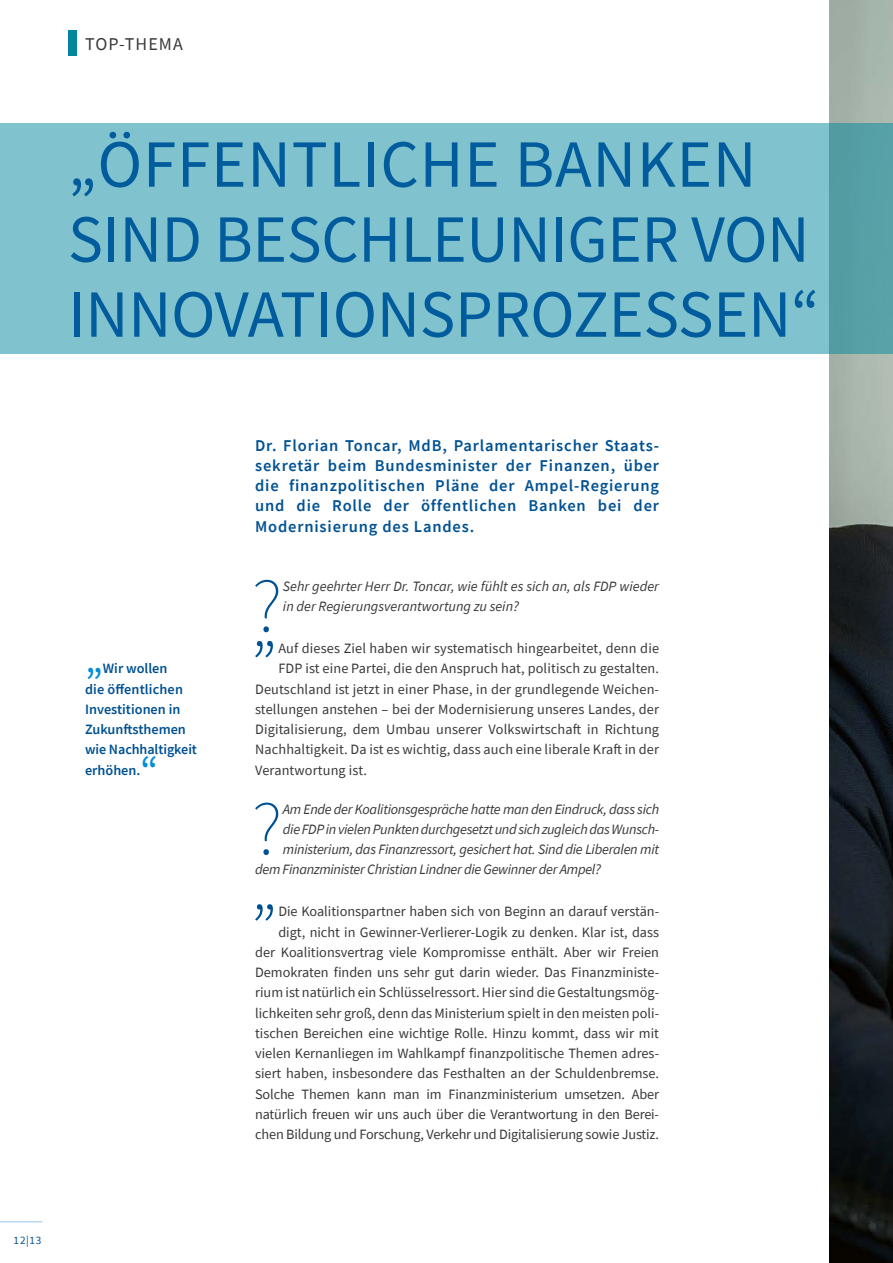
<style>
.page{position:relative;width:893px;height:1263px;background:#fff}
.page>*{position:absolute;margin:0;border:0;box-sizing:border-box;transform-origin:0 0}
.t1{font:200 80.1px "Source Sans Pro";color:#005193}
.t2{font:200 75.6px "Source Sans Pro";color:#005193}
.t3{font:67.5px/75px "Source Sans Pro";letter-spacing:-.005em;color:#005c9c}
.t4{font:42px "Source Sans Pro";color:#008ed4}
.t5{font:18px "Source Sans Pro";letter-spacing:.06em;color:#383937}
.t6{font:600 16.5px/20.2px "Source Sans Pro";letter-spacing:.05em;color:#005193;text-align:justify}
.t7{font:14.25px/20.2px "Source Sans Pro";color:#383937;text-align:right}
.t8{font:italic 14.25px "Source Sans Pro";letter-spacing:-.02em;color:#383937}
.t9{font:italic 14.25px/20.2px "Source Sans Pro";color:#383937}
.t10{font:600 14.25px/20.2px "Source Sans Pro";color:#005193}
.t11{font:11.25px "Source Sans Pro";color:#005193}
</style>
<div class="page">
<img style="left:829px;top:0;width:64px;height:1263px">
<svg style="left:0;top:123px;width:893px;height:231px;background:#7cc0ca"></svg>
<div style="left:68px;top:30px;width:9px;height:25px;background:#00879d"></div>
<hr style="left:0;top:1221px;width:43px;height:1px;background:#b7daf2">
<p class="t5" style="left:85px;top:32px;width:99px">TOP-THEMA</p>
<h3 class="t3" style="left:68px;top:126px;width:753px">„ÖFFENTLICHE BANKEN<br>SIND BESCHLEUNIGER VON<br>INNOVATIONSPROZESSEN“</h3>
<p class="t10" style="left:85px;top:658px;width:114px;text-indent:18px">Wir wollen<br>die öffentlichen<br>Investitionen in<br>Zukunftsthemen wie Nachhaltigkeit erhöhen.</p>
<h3 class="t4" style="left:85px;top:633px;width:19px">„</h3>
<h3 class="t4" style="left:140px;top:744px;width:19px">“</h3>
<p class="t11" style="left:14px;top:1233px;width:29px">12|13</p>
<p class="t6" style="left:255px;top:435px;width:405px">Dr. Florian Toncar, MdB, Parlamentarischer Staats&shy;sekretär beim Bundesminister der Finanzen, über die finanzpolitischen Pläne der Ampel-Regierung und die Rolle der öffentlichen Banken bei der Modernisierung des Landes.</p>
<h2 class="t2" style="left:252px;top:561px;width:31px">?</h2>
<p class="t9" style="left:283px;top:576px;width:378px">Sehr geehrter Herr Dr. Toncar, wie fühlt es sich an, als FDP wieder in der Regierungsverantwortung zu sein?</p>
<h1 class="t1" style="left:251px;top:572px;width:28px">„</h1>
<p class="t7" style="left:278px;top:638px;width:382px">Auf dieses Ziel haben wir systematisch hingearbeitet, denn die</p>
<p class="t7" style="left:278px;top:658px;width:382px">FDP ist eine Partei, die den Anspruch hat, politisch zu gestalten.</p>
<p class="t7" style="left:255px;top:679px;width:405px">Deutschland ist jetzt in einer Phase, in der grundlegende Weichen-</p>
<p class="t7" style="left:255px;top:699px;width:405px">stellungen anstehen – bei der Modernisierung unseres Landes, der</p>
<p class="t7" style="left:255px;top:719px;width:405px">Digitalisierung, dem Umbau unserer Volkswirtschaft in Richtung</p>
<p class="t7" style="left:255px;top:739px;width:405px">Nachhaltigkeit. Da ist es wichtig, dass auch eine liberale Kraft in der</p>
<p class="t7" style="left:255px;top:760px;width:113px">Verantwortung ist.</p>
<h2 class="t2" style="left:252px;top:783px;width:31px">?</h2>
<p class="t8" style="left:283px;top:800px;width:378px">Am Ende der Koalitionsgespräche hatte man den Eindruck, dass sich</p>
<p class="t8" style="left:283px;top:820px;width:378px">die FDP in vielen Punkten durchgesetzt und sich zugleich das Wunsch-</p>
<p class="t8" style="left:283px;top:840px;width:378px">ministerium, das Finanzressort, gesichert hat. Sind die Liberalen mit</p>
<p class="t8" style="left:255px;top:860px;width:347px">dem Finanzminister Christian Lindner die Gewinner der Ampel?</p>
<h1 class="t1" style="left:251px;top:836px;width:28px">„</h1>
<p class="t7" style="left:255px;top:901px;width:405px">Die Koalitionspartner haben sich von Beginn an darauf verstän&shy;digt, nicht in Gewinner-Verlierer-Logik zu denken. Klar ist, dass der Koalitionsvertrag viele Kompromisse enthält. Aber wir Freien Demokraten finden uns sehr gut darin wieder. Das Finanzministe&shy;rium ist natürlich ein Schlüsselressort. Hier sind die Gestaltungsmög&shy;lichkeiten sehr groß, denn das Ministerium spielt in den meisten poli&shy;tischen Bereichen eine wichtige Rolle. Hinzu kommt, dass wir mit vielen Kernanliegen im Wahlkampf finanzpolitische Themen adres&shy;siert haben, insbesondere das Festhalten an der Schuldenbremse.<br>Solche Themen kann man im Finanzministerium umsetzen. Aber natürlich freuen wir uns auch über die Verantwortung in den Berei&shy;chen Bildung und Forschung, Verkehr und Digitalisierung sowie Justiz.</p>
</div>
